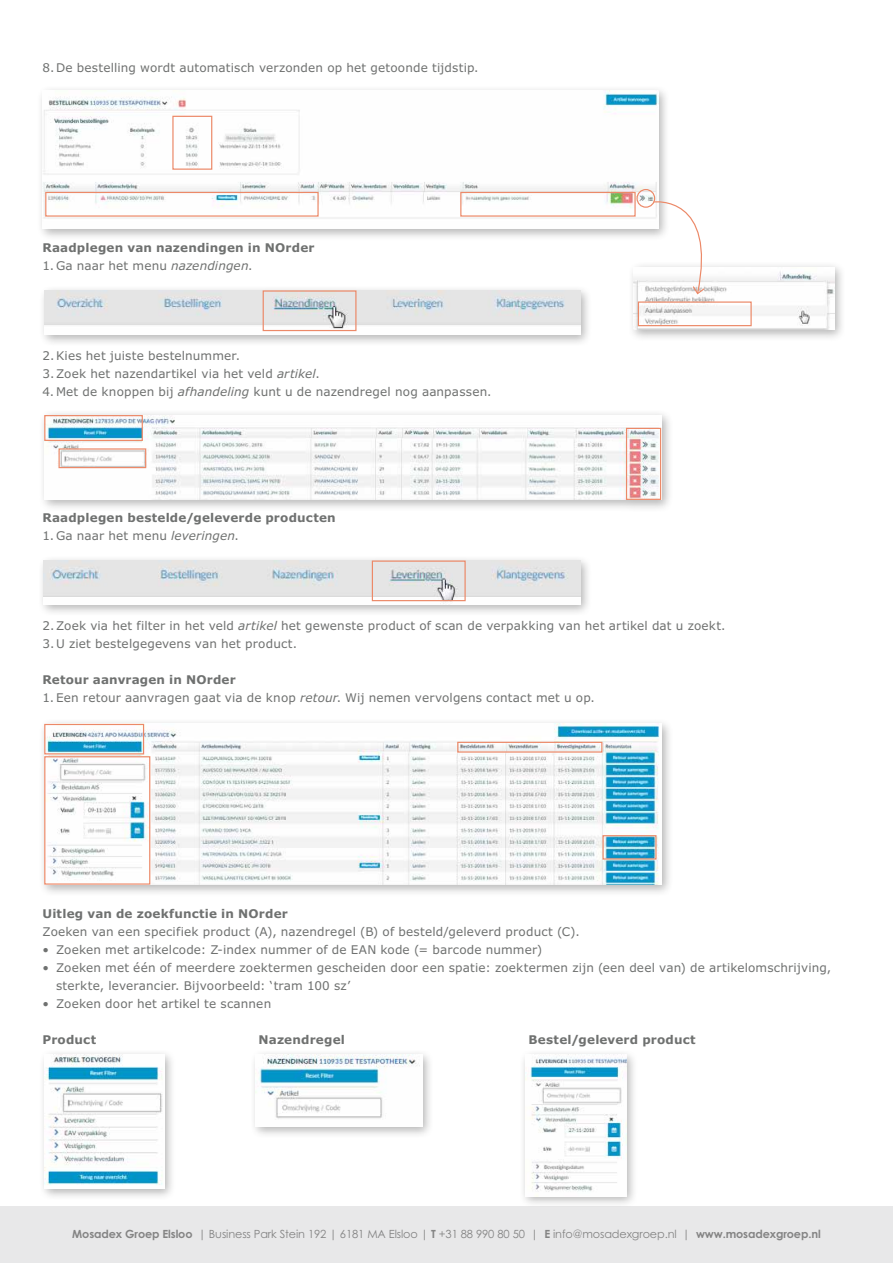
<style>
.page{position:relative;width:893px;height:1263px;background:#fff}
.page>*{position:absolute;margin:0;border:0;box-sizing:border-box;transform-origin:0 0}
.t1{font:12px/18px "Verdana OTF";letter-spacing:.015em;color:#6f7170}
.t2{font:700 12px/18px "Verdana OTF";letter-spacing:.015em;color:#6f7170}
.t3{font:11.25px "Century Gothic OTF";letter-spacing:-.01em;color:#848484}
.s1{font-weight:400}
.s2{font-weight:400;font-style:italic}
.s3{font-style:italic}
.s4{font-weight:700}
</style>
<div class="page">
<div style="left:0;top:1206px;width:893px;height:57px;background:#e8e8e9"></div>
<div style="left:38px;top:284px;width:554px;height:63px;background:#000;opacity:.3"></div>
<img style="left:44px;top:290px;width:536px;height:45px">
<div style="left:263px;top:290px;width:93px;height:41px;border:1px solid #ec8968"></div>
<div style="left:38px;top:409px;width:635px;height:103px;background:#000;opacity:.3"></div>
<img style="left:44px;top:415px;width:617px;height:84px">
<div style="left:44px;top:415px;width:99px;height:26px;border:1px solid #ec8968"></div>
<div style="left:59px;top:448px;width:87px;height:20px;border:1px solid #ec8968"></div>
<div style="left:626px;top:428px;width:35px;height:72px;border:1px solid #ec8968"></div>
<div style="left:38px;top:554px;width:554px;height:63px;background:#000;opacity:.3"></div>
<img style="left:44px;top:560px;width:536px;height:44px">
<div style="left:372px;top:560px;width:94px;height:41px;border:1px solid #ec8968"></div>
<div style="left:38px;top:717px;width:635px;height:180px;background:#000;opacity:.3"></div>
<img style="left:44px;top:724px;width:617px;height:161px">
<div style="left:44px;top:724px;width:100px;height:30px;border:1px solid #ec8968"></div>
<div style="left:44px;top:756px;width:106px;height:129px;border:1px solid #ec8968"></div>
<div style="left:457px;top:742px;width:145px;height:11px;border:1px solid #ec8968"></div>
<div style="left:602px;top:835px;width:55px;height:25px;border:1px solid #ec8968"></div>
<div style="left:38px;top:1048px;width:138px;height:153px;background:#000;opacity:.3"></div>
<img style="left:44px;top:1054px;width:120px;height:135px">
<div style="left:250px;top:1048px;width:184px;height:91px;background:#000;opacity:.3"></div>
<img style="left:256px;top:1054px;width:166px;height:73px">
<div style="left:519px;top:1048px;width:120px;height:160px;background:#000;opacity:.3"></div>
<img style="left:525px;top:1054px;width:101px;height:142px">
<div style="left:37px;top:85px;width:634px;height:156px;background:#000;opacity:.3"></div>
<img style="left:43px;top:90px;width:616px;height:139px">
<div style="left:172px;top:116px;width:40px;height:54px;border:1px solid #ec8968"></div>
<div style="left:45px;top:192px;width:274px;height:25px;border:1px solid #ec8968"></div>
<div style="left:460px;top:192px;width:176px;height:25px;border:1px solid #ec8968"></div>
<div style="left:636px;top:189px;width:19px;height:19px;border:1px solid #ec8968;border-radius:50%"></div>
<div style="left:628px;top:261px;width:218px;height:81px;background:#000;opacity:.3"></div>
<img style="left:634px;top:267px;width:200px;height:63px">
<div style="left:638px;top:301px;width:114px;height:25px;border:1px solid #ec8968"></div>
<svg style="left:653px;top:194px;width:64px;height:101px"></svg>
<p class="t1" style="left:43px;top:59px;width:438px">8.De bestelling wordt automatisch verzonden op het getoonde tijdstip.</p>
<p class="t2" style="left:43px;top:239px;width:273px">Raadplegen van nazendingen in NOrder<br><span class="s1">1.Ga naar het menu</span> <span class="s2">nazendingen</span><span class="s1">.</span></p>
<p class="t1" style="left:43px;top:347px;width:279px">2.Kies het juiste bestelnummer.<br>3.Zoek het nazendartikel via het veld <span class="s3">artikel</span>.</p>
<p class="t1" style="left:43px;top:383px;width:451px">4. Met de knoppen bij <span class="s3">afhandeling</span> kunt u de nazendregel nog aanpassen.</p>
<p class="t2" style="left:43px;top:509px;width:295px">Raadplegen bestelde/geleverde producten<br><span class="s1">1.Ga naar het menu</span> <span class="s2">leveringen</span><span class="s1">.</span></p>
<p class="t1" style="left:43px;top:617px;width:685px">2.Zoek via het filter in het veld <span class="s3">artikel</span> het gewenste product of scan de verpakking van het artikel dat u zoekt.<br>3.U ziet bestelgegevens van het product.</p>
<p class="t1" style="left:43px;top:671px;width:554px"><span class="s4">Retour aanvragen in NOrder<br></span>1.Een retour aanvragen gaat via de knop <span class="s3">retour</span>. Wij nemen vervolgens contact met u op.</p>
<p class="t2" style="left:43px;top:905px;width:247px">Uitleg van de zoekfunctie in NOrder</p>
<p class="t1" style="left:43px;top:923px;width:539px">Zoeken van een specifiek product (A), nazendregel (B) of besteld/geleverd product (C).</p>
<p class="t1" style="left:43px;top:941px;width:501px">• Zoeken met artikelcode: Z-index nummer of de EAN kode (= barcode nummer)</p>
<p class="t1" style="left:56px;top:959px;width:777px;text-indent:-13px">• Zoeken met één of meerdere zoektermen gescheiden door een spatie: zoektermen zijn (een deel van) de artikelomschrijving, sterkte, leverancier. Bijvoorbeeld: ‘tram 100 sz’</p>
<p class="t1" style="left:43px;top:995px;width:230px">• Zoeken door het artikel te scannen</p>
<p class="t2" style="left:43px;top:1031px;width:55px">Product</p>
<p class="t2" style="left:259px;top:1031px;width:88px">Nazendregel</p>
<p class="t2" style="left:529px;top:1031px;width:169px">Bestel/geleverd product</p>
<p class="t3" style="left:72px;top:1227px;width:750px"><span class="s4">Mosadex Groep Elsloo</span> | Business Park Stein 192 | 6181 MA Elsloo | <span class="s4">T</span> +31 88 990 80 50 | <span class="s4">E</span> info@mosadexgroep.nl | <span class="s4">www.mosadexgroep.nl</span></p>
</div>
